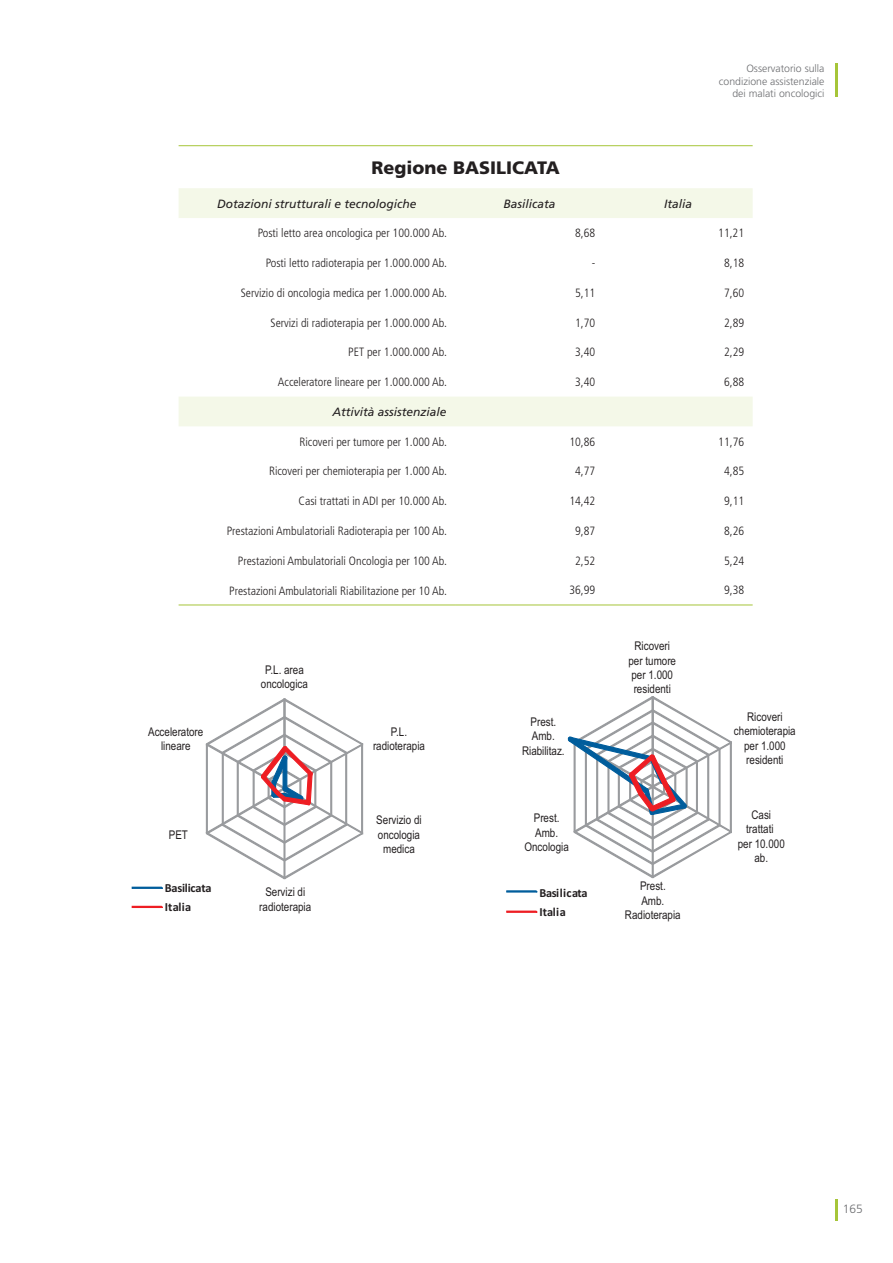
<style>
.page{position:relative;width:893px;height:1263px;background:#fff}
.page>*{position:absolute;margin:0;border:0;box-sizing:border-box;transform-origin:0 0}
.t1{font:900 18px "Frutiger";color:#231f20}
.t2{font:700 12.45px/19.2px "Calibri";letter-spacing:-.02em;color:#231f20}
.t3{font:700 12.45px/19.2px "Calibri";letter-spacing:.01em;color:#231f20}
.t4{font:300 condensed 12px "Frutiger";color:#231f20}
.t5{font:12px/14.4px "Arial Narrow";color:#231f20;text-align:center}
.t6{font:italic 12px "Frutiger";color:#231f20}
.t7{font:300 12px "Frutiger";color:#6c6d70}
.t8{font:300 10.5px/12.6px "Frutiger";color:#6c6d70;text-align:right}
</style>
<div class="page">
<hr style="left:835px;top:64px;width:3px;height:33px;background:#a6c539">
<hr style="left:835px;top:1199px;width:2px;height:21px;background:#a6c539">
<svg style="left:179px;top:188px;width:574px;height:238px"></svg>
<hr style="left:455px;top:605px;width:298px;height:1px;background:#a6c539">
<hr style="left:179px;top:145px;width:574px;height:1px;background:#a6c539">
<hr style="left:179px;top:605px;width:276px;height:1px;background:#a6c539">
<svg style="left:205px;top:698px;width:159px;height:182px"></svg>
<svg style="left:131px;top:886px;width:32px;height:3px"></svg>
<svg style="left:131px;top:905px;width:32px;height:3px"></svg>
<svg style="left:567px;top:696px;width:165px;height:183px"></svg>
<svg style="left:506px;top:890px;width:32px;height:3px"></svg>
<svg style="left:506px;top:910px;width:32px;height:3px"></svg>
<p class="t8" style="left:719px;top:63px;width:107px">Osservatorio sulla condizione assistenziale dei malati oncologici</p>
<h1 class="t1" style="left:372px;top:160px;width:190px">Regione BASILICATA</h1>
<p class="t6" style="left:217px;top:199px;width:201px">Dotazioni strutturali e tecnologiche</p>
<p class="t6" style="left:503px;top:199px;width:54px">Basilicata</p>
<p class="t6" style="left:664px;top:199px;width:30px">Italia</p>
<p class="t4" style="left:258px;top:228px;width:191px">Posti letto area oncologica per 100.000 Ab.</p>
<p class="t4" style="left:575px;top:228px;width:22px">8,68</p>
<p class="t4" style="left:718px;top:228px;width:27px">11,21</p>
<p class="t4" style="left:266px;top:258px;width:183px">Posti letto radioterapia per 1.000.000 Ab.</p>
<p class="t4" style="left:592px;top:258px;width:5px">-</p>
<p class="t4" style="left:724px;top:258px;width:22px">8,18</p>
<p class="t4" style="left:241px;top:288px;width:208px">Servizio di oncologia medica per 1.000.000 Ab.</p>
<p class="t4" style="left:575px;top:288px;width:22px">5,11</p>
<p class="t4" style="left:724px;top:288px;width:22px">7,60</p>
<p class="t4" style="left:271px;top:318px;width:178px">Servizi di radioterapia per 1.000.000 Ab.</p>
<p class="t4" style="left:575px;top:318px;width:22px">1,70</p>
<p class="t4" style="left:724px;top:318px;width:22px">2,89</p>
<p class="t4" style="left:348px;top:347px;width:100px">PET per 1.000.000 Ab.</p>
<p class="t4" style="left:575px;top:347px;width:22px">3,40</p>
<p class="t4" style="left:724px;top:347px;width:22px">2,29</p>
<p class="t4" style="left:278px;top:377px;width:170px">Acceleratore lineare per 1.000.000 Ab.</p>
<p class="t4" style="left:575px;top:377px;width:22px">3,40</p>
<p class="t4" style="left:724px;top:377px;width:22px">6,88</p>
<p class="t6" style="left:332px;top:407px;width:116px">Attività assistenziale</p>
<p class="t4" style="left:299px;top:437px;width:149px">Ricoveri per tumore per 1.000 Ab.</p>
<p class="t4" style="left:569px;top:437px;width:27px">10,86</p>
<p class="t4" style="left:718px;top:437px;width:27px">11,76</p>
<p class="t4" style="left:269px;top:466px;width:179px">Ricoveri per chemioterapia per 1.000 Ab.</p>
<p class="t4" style="left:575px;top:466px;width:22px">4,77</p>
<p class="t4" style="left:724px;top:466px;width:22px">4,85</p>
<p class="t4" style="left:299px;top:496px;width:150px">Casi trattati in ADI per 10.000 Ab.</p>
<p class="t4" style="left:569px;top:496px;width:27px">14,42</p>
<p class="t4" style="left:724px;top:496px;width:22px">9,11</p>
<p class="t4" style="left:227px;top:526px;width:222px">Prestazioni Ambulatoriali Radioterapia per 100 Ab.</p>
<p class="t4" style="left:575px;top:526px;width:22px">9,87</p>
<p class="t4" style="left:724px;top:526px;width:22px">8,26</p>
<p class="t4" style="left:238px;top:556px;width:211px">Prestazioni Ambulatoriali Oncologia per 100 Ab.</p>
<p class="t4" style="left:575px;top:556px;width:22px">2,52</p>
<p class="t4" style="left:724px;top:556px;width:22px">5,24</p>
<p class="t4" style="left:229px;top:585px;width:219px">Prestazioni Ambulatoriali Riabilitazione per 10 Ab.</p>
<p class="t4" style="left:569px;top:585px;width:27px">36,99</p>
<p class="t4" style="left:724px;top:585px;width:22px">9,38</p>
<p class="t5" style="left:148px;top:726px;width:57px">Acceleratore lineare</p>
<p class="t5" style="left:169px;top:829px;width:21px">PET</p>
<p class="t2" style="left:165px;top:879px;width:48px">Basilicata<br>Italia</p>
<p class="t5" style="left:261px;top:663px;width:49px">P.L. area oncologica</p>
<p class="t5" style="left:373px;top:726px;width:53px">P.L. radioterapia</p>
<p class="t5" style="left:376px;top:814px;width:47px">Servizio di oncologia medica</p>
<p class="t5" style="left:522px;top:716px;width:44px">Prest.<br>Amb.<br>Riabilitaz.</p>
<p class="t5" style="left:524px;top:812px;width:46px">Prest.<br>Amb.<br>Oncologia</p>
<p class="t5" style="left:259px;top:886px;width:53px">Servizi di radioterapia</p>
<p class="t3" style="left:539px;top:884px;width:50px">Basilicata<br>Italia</p>
<p class="t5" style="left:628px;top:640px;width:49px">Ricoveri per tumore per 1.000 residenti</p>
<p class="t5" style="left:625px;top:880px;width:57px">Prest.<br>Amb.<br>Radioterapia</p>
<p class="t5" style="left:734px;top:711px;width:63px">Ricoveri chemioterapia per 1.000 residenti</p>
<p class="t5" style="left:738px;top:809px;width:49px">Casi trattati<br>per 10.000 ab.</p>
<p class="t7" style="left:843px;top:1204px;width:22px">165</p>
</div>
